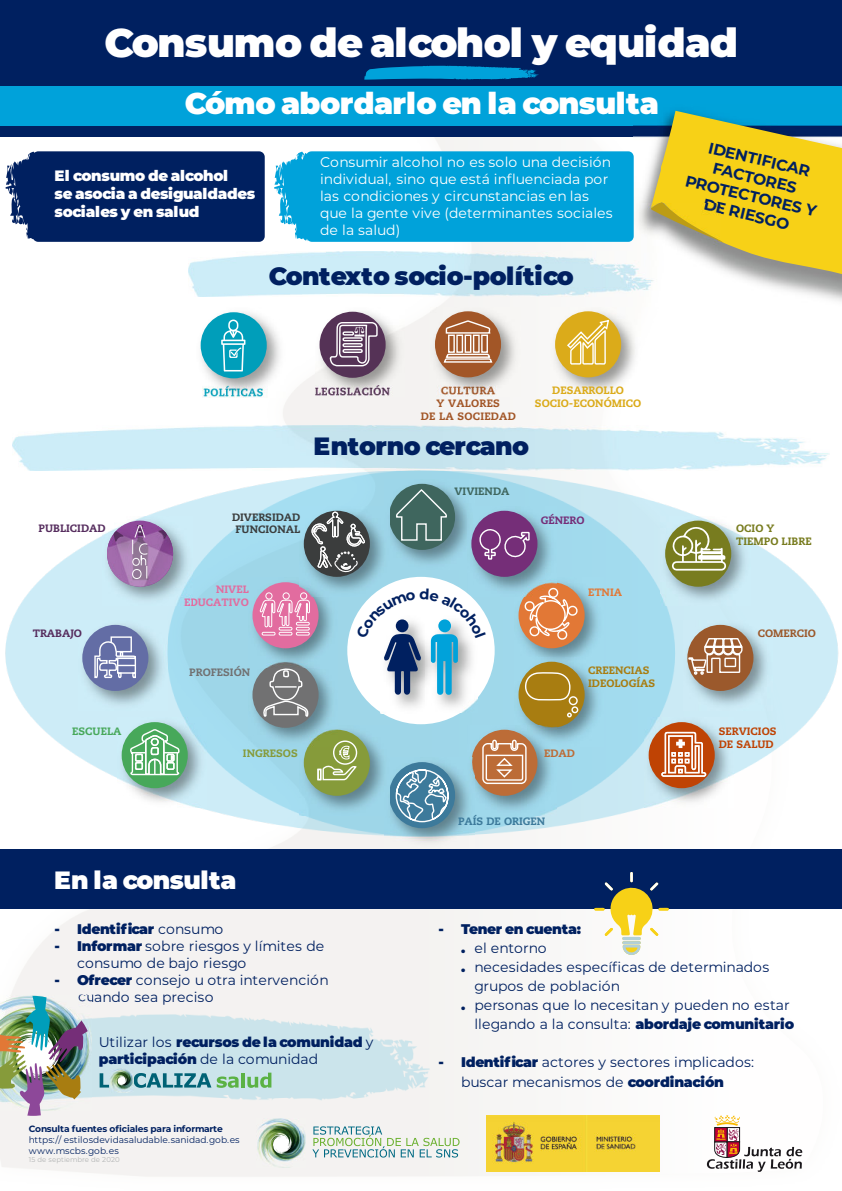
<style>
.page{position:relative;width:842px;height:1191px;background:#fff}
.page>*{position:absolute;margin:0;border:0;box-sizing:border-box;transform-origin:0 0}
.t1{font:900 40px "Montserrat";letter-spacing:-.025em;color:#fff}
.t2{font:900 30px "Montserrat";letter-spacing:-.02em;color:#fff}
.t3{font:900 25px "Montserrat";letter-spacing:-.02em;color:#002060}
.t4{font:900 25px "Montserrat";letter-spacing:-.015em;color:#fff}
.t5{font:700 15.6px/18.7px "Montserrat";color:#002060;text-align:center}
.t6{font:900 15px/18px "Montserrat";letter-spacing:-.025em;color:#fff}
.t7{font:14px/16.8px "Montserrat";letter-spacing:.005em;color:#002060}
.t8{font:14px/16.8px "Montserrat";letter-spacing:.005em;color:#fff}
.t9{font:900 14px/16.8px "Montserrat";letter-spacing:-.02em;color:#002060}
.t10{font:900 14px "Montserrat";letter-spacing:-.04em;color:#002060}
.t11{font:10.7px/12.8px "Caecilia Heavy SC";color:#dbab1a;text-align:center}
.t12{font:10.7px/12.8px "Caecilia Heavy SC";letter-spacing:.02em;color:#a25627;text-align:center}
.t13{font:10.7px/12.8px "Caecilia Heavy SC";color:#a87d11}
.t14{font:10.7px "Caecilia Heavy SC";color:#3b3d3d}
.t15{font:10.7px "Caecilia Heavy SC";color:#562d5e}
.t16{font:10.7px/12.8px "Caecilia Heavy SC";color:#787c1f}
.t17{font:10.7px/12.8px "Caecilia Heavy SC";color:#bf4304}
.t18{font:10.7px/12.8px "Caecilia Heavy SC";color:#e26c9f;text-align:right}
.t19{font:10.7px "Caecilia Heavy SC";color:#3d7a9b}
.t20{font:10.7px "Caecilia Heavy SC";color:#717172}
.t21{font:10.7px "Caecilia Heavy SC";color:#3f665e}
.t22{font:10.7px "Caecilia Heavy SC";color:#869b3a}
.t23{font:10.7px "Caecilia Heavy SC";color:#9b592c}
.t24{font:10.7px "Caecilia Heavy SC";color:#47a85a}
.t25{font:10.7px "Caecilia Heavy SC";color:#752e78}
.t26{font:10.7px "Caecilia Heavy SC";color:#e27836}
.t27{font:10.7px "Caecilia Heavy SC";color:#bc6c37}
.t28{font:9.1px/10.9px "Montserrat";letter-spacing:.005em;color:#002060}
.t29{font:700 9.1px "Montserrat";letter-spacing:-.015em;color:#002060}
.t30{font:7px "Montserrat";letter-spacing:.01em;color:#b2b4b4}
.s1{font-weight:400}
.s2{font-weight:900}
</style>
<div class="page">
<img style="left:0;top:137px;width:839px;height:1040px">
<div style="left:0;top:0;width:842px;height:137px;background:#002060"></div>
<div style="left:0;top:849px;width:842px;height:60px;background:#002060"></div>
<img style="left:188px;top:252px;width:446px;height:45px">
<div style="left:0;top:87px;width:842px;height:39px;background:#00a2da"></div>
<svg style="left:364px;top:66px;width:175px;height:14px"></svg>
<img style="left:634px;top:110px;width:208px;height:196px">
<img style="left:641px;top:203px;width:10px;height:49px">
<svg style="left:651px;top:111px;width:191px;height:165px"></svg>
<img style="left:196px;top:308px;width:90px;height:89px">
<div style="left:201px;top:312px;width:66px;height:66px;background:#009eba;border-radius:50%"></div>
<svg style="left:221px;top:319px;width:24px;height:52px"></svg>
<img style="left:315px;top:307px;width:90px;height:90px">
<div style="left:320px;top:312px;width:66px;height:66px;background:#553256;border-radius:50%"></div>
<svg style="left:329px;top:321px;width:49px;height:105px"></svg>
<img style="left:431px;top:307px;width:89px;height:89px">
<div style="left:435px;top:311px;width:66px;height:66px;background:#a25627;border-radius:50%"></div>
<svg style="left:445px;top:319px;width:46px;height:15px"></svg>
<svg style="left:443px;top:352px;width:50px;height:11px"></svg>
<div style="left:448px;top:334px;width:7px;height:19px;border:1px solid #fff"></div>
<div style="left:456px;top:334px;width:7px;height:19px;border:1px solid #fff"></div>
<div style="left:465px;top:334px;width:6px;height:19px;border:1px solid #fff"></div>
<div style="left:473px;top:334px;width:7px;height:19px;border:1px solid #fff"></div>
<div style="left:481px;top:334px;width:7px;height:19px;border:1px solid #fff"></div>
<img style="left:551px;top:307px;width:89px;height:89px">
<div style="left:555px;top:311px;width:66px;height:66px;background:#dbab1a;border-radius:50%"></div>
<svg style="left:566px;top:319px;width:44px;height:46px"></svg>
<img style="left:12px;top:426px;width:817px;height:45px">
<img style="left:579px;top:578px;width:25px;height:79px">
<div style="left:518px;top:582px;width:67px;height:66px;background:#e27836;border-radius:50%"></div>
<img style="left:579px;top:657px;width:25px;height:90px">
<svg style="left:518px;top:662px;width:67px;height:66px"></svg>
<img style="left:385px;top:823px;width:89px;height:24px">
<div style="left:389px;top:762px;width:66px;height:66px;background:#3d7a9b;border-radius:50%"></div>
<img style="left:248px;top:667px;width:11px;height:80px">
<svg style="left:252px;top:662px;width:67px;height:66px"></svg>
<img style="left:248px;top:578px;width:11px;height:89px">
<svg style="left:252px;top:582px;width:67px;height:66px"></svg>
<img style="left:103px;top:516px;width:89px;height:90px">
<svg style="left:107px;top:520px;width:66px;height:67px"></svg>
<img style="left:107px;top:529px;width:2px;height:58px">
<img style="left:109px;top:526px;width:64px;height:61px">
<svg style="left:112px;top:529px;width:13px;height:14px"></svg>
<svg style="left:132px;top:525px;width:17px;height:54px"></svg>
<img style="left:78px;top:620px;width:90px;height:90px">
<div style="left:82px;top:625px;width:66px;height:66px;background:#636da5;border-radius:50%"></div>
<img style="left:117px;top:718px;width:90px;height:89px">
<div style="left:122px;top:722px;width:66px;height:66px;background:#47a85a;border-radius:50%"></div>
<svg style="left:94px;top:629px;width:87px;height:147px"></svg>
<img style="left:661px;top:516px;width:89px;height:90px">
<div style="left:665px;top:520px;width:66px;height:67px;background:#787c1f;border-radius:50%"></div>
<svg style="left:672px;top:525px;width:54px;height:45px"></svg>
<img style="left:683px;top:620px;width:90px;height:90px">
<div style="left:687px;top:625px;width:66px;height:66px;background:#9b592c;border-radius:50%"></div>
<svg style="left:687px;top:637px;width:56px;height:45px"></svg>
<img style="left:644px;top:718px;width:90px;height:89px">
<div style="left:649px;top:722px;width:66px;height:66px;background:#bf4304;border-radius:50%"></div>
<svg style="left:661px;top:731px;width:46px;height:59px"></svg>
<svg style="left:6px;top:151px;width:259px;height:91px;background:#0c2b68"></svg>
<div style="left:274px;top:151px;width:360px;height:91px;background:#00a2da"></div>
<svg style="left:217px;top:1076px;width:22px;height:12px"></svg>
<hr style="left:241px;top:1072px;width:4px;height:15px;background:#5bb244">
<svg style="left:247px;top:1072px;width:24px;height:16px"></svg>
<svg style="left:100px;top:1068px;width:111px;height:24px;background:#92bdc2"></svg>
<img style="left:0;top:995px;width:93px;height:121px">
<svg style="left:594px;top:872px;width:75px;height:83px"></svg>
<img style="left:257px;top:1118px;width:48px;height:50px">
<svg style="left:312px;top:1126px;width:148px;height:31px"></svg>
<img style="left:486px;top:1115px;width:174px;height:57px">
<svg style="left:707px;top:1114px;width:95px;height:58px"></svg>
<svg style="left:259px;top:445px;width:320px;height:378px"></svg>
<h1 class="t1" style="left:105px;top:18px;width:635px">Consumo de alcohol y equidad</h1>
<h2 class="t2" style="left:185px;top:85px;width:476px">Cómo abordarlo en la consulta</h2>
<p class="t6" style="left:55px;top:167px;width:202px">El consumo de alcohol<br>se asocia a desigualdades sociales y en salud</p>
<p class="t8" style="left:320px;top:154px;width:294px">Consumir alcohol no es solo una decisión individual, sino que está influenciada por las condiciones y circunstancias en las que la gente vive (determinantes sociales de la salud)</p>
<h3 class="t3" style="left:269px;top:260px;width:306px">Contexto socio-político</h3>
<p class="t5" style="left:696px;top:135px;width:136px;rotate:13deg">IDENTIFICAR<br>FACTORES<br>PROTECTORES Y<br>DE RIESGO</p>
<p class="t12" style="left:421px;top:398px;width:97px">Y VALORES<br>DE LA SOCIEDAD</p>
<p class="t11" style="left:535px;top:385px;width:108px">DESARROLLO<br>SOCIO-ECONÓMICO</p>
<h3 class="t3" style="left:313px;top:431px;width:217px">Entorno cercano</h3>
<p class="t21" style="left:454px;top:488px;width:56px">VIVIENDA</p>
<p class="t14" style="left:232px;top:513px;width:70px">DIVERSIDAD</p>
<p class="t15" style="left:39px;top:525px;width:68px">PUBLICIDAD</p>
<p class="t14" style="left:235px;top:526px;width:66px">FUNCIONAL</p>
<p class="t25" style="left:541px;top:516px;width:45px">GÉNERO</p>
<p class="t16" style="left:736px;top:524px;width:77px">OCIO Y<br>TIEMPO LIBRE</p>
<p class="t18" style="left:183px;top:584px;width:67px">NIVEL<br>EDUCATIVO</p>
<p class="t26" style="left:588px;top:588px;width:36px">ETNIA</p>
<p class="t15" style="left:33px;top:630px;width:51px">TRABAJO</p>
<p class="t23" style="left:758px;top:630px;width:60px">COMERCIO</p>
<p class="t20" style="left:189px;top:668px;width:63px">PROFESIÓN</p>
<p class="t13" style="left:588px;top:665px;width:68px">CREENCIAS<br>IDEOLOGÍAS</p>
<p class="t24" style="left:72px;top:727px;width:51px">ESCUELA</p>
<p class="t17" style="left:719px;top:726px;width:59px">SERVICIOS<br>DE SALUD</p>
<p class="t22" style="left:243px;top:749px;width:56px">INGRESOS</p>
<p class="t27" style="left:544px;top:749px;width:32px">EDAD</p>
<p class="t19" style="left:458px;top:817px;width:89px">PAÍS DE ORIGEN</p>
<h3 class="t4" style="left:54px;top:865px;width:184px">En la consulta</h3>
<p class="t9" style="left:55px;top:921px;width:170px">- Identificar <span class="s1">consumo</span></p>
<p class="t7" style="left:77px;top:938px;width:248px;text-indent:-23px"><span class="s2">- Informar</span> sobre riesgos y límites de consumo de bajo riesgo</p>
<p class="t7" style="left:77px;top:971px;width:253px;text-indent:-23px"><span class="s2">- Ofrecer</span> consejo u otra intervención cuando sea preciso</p>
<p class="t9" style="left:99px;top:1033px;width:276px"><span class="s1">Utilizar los</span> recursos de la comunidad <span class="s1">y </span>participación <span class="s1">de la comunidad</span></p>
<p class="t29" style="left:29px;top:1123px;width:196px">Consulta fuentes oficiales para informarte</p>
<p class="t28" style="left:29px;top:1134px;width:213px">https:// estilosdevidasaludable.sanidad.gob.es www.mscbs.gob.es</p>
<p class="t30" style="left:29px;top:1155px;width:93px">15 de septiembre de 2020</p>
<p class="t10" style="left:438px;top:921px;width:144px">- Tener en cuenta:</p>
<p class="t7" style="left:461px;top:940px;width:87px"><span class="s2">.</span> el entorno</p>
<p class="t7" style="left:461px;top:959px;width:310px"><span class="s2">.</span> necesidades específicas de determinados</p>
<p class="t7" style="left:474px;top:978px;width:148px">grupos de población</p>
<p class="t7" style="left:461px;top:997px;width:330px"><span class="s2">.</span> personas que lo necesitan y pueden no estar</p>
<p class="t7" style="left:474px;top:1016px;width:321px">llegando a la consulta: <span class="s2">abordaje comunitario</span></p>
<p class="t7" style="left:438px;top:1053px;width:317px;line-height:19px;text-align:center"><span class="s2">- Identificar</span> actores y sectores implicados: buscar mecanismos de <span class="s2">coordinación</span></p>
</div>
